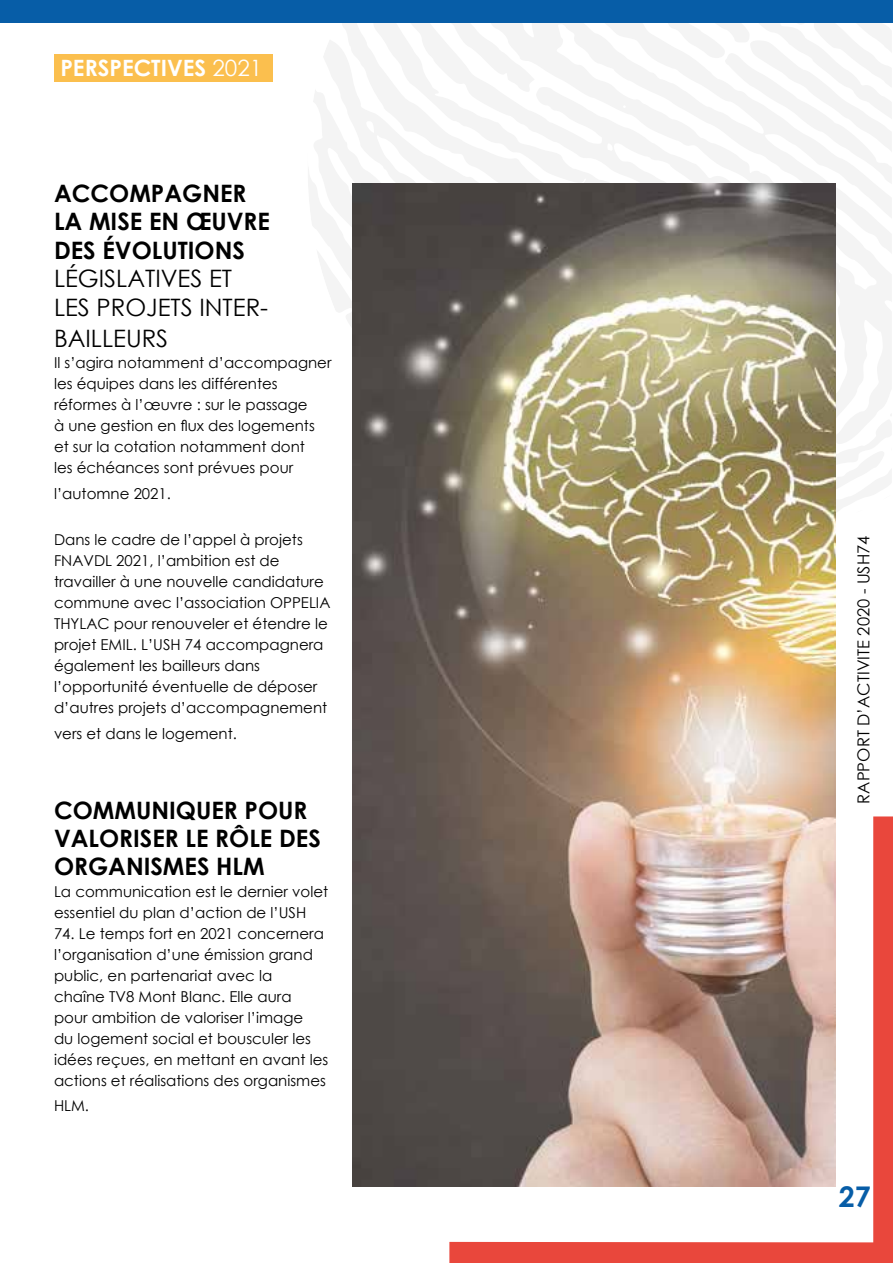
<style>
.page{position:relative;width:893px;height:1263px;background:#fff}
.page>*{position:absolute;margin:0;border:0;box-sizing:border-box;transform-origin:0 0}
.t1{font:700 28.5px "Century Gothic";color:#075da7}
.t2{font:700 24px/28.5px "Century Gothic";color:#000}
.t3{font:24px/28.5px "Century Gothic";color:#000}
.t4{font:700 22.5px "Century Gothic";color:#fff}
.t5{font:16.5px "Century Gothic";color:#000}
.t6{font:15px/21px "Century Gothic";color:#000}
.s1{font-weight:400}
</style>
<div class="page">
<svg style="left:449px;top:816px;width:444px;height:447px"></svg>
<svg style="left:307px;top:22px;width:585px;height:453px;fill:#f4f4f4"></svg>
<svg style="left:835px;top:419px;width:57px;height:129px"></svg>
<div style="left:0;top:0;width:893px;height:22px;background:#075da7"></div>
<img style="left:353px;top:184px;width:482px;height:1002px">
<div style="left:54px;top:54px;width:218px;height:28px;background:#fbbf4e"></div>
<h3 class="t4" style="left:60px;top:51px;width:203px">PERSPECTIVES <span class="s1">2021</span></h3>
<h2 class="t2" style="left:54px;top:178px;width:218px">ACCOMPAGNER<br>LA MISE EN ŒUVRE<br>DES ÉVOLUTIONS</h2>
<h2 class="t3" style="left:54px;top:264px;width:216px">LÉGISLATIVES ET<br>LES PROJETS INTER-</h2>
<h2 class="t3" style="left:54px;top:324px;width:116px">BAILLEURS</h2>
<p class="t6" style="left:54px;top:352px;width:279px">Il s’agira notamment d’accompagner les équipes dans les différentes réformes à l’œuvre : sur le passage<br>à une gestion en flux des logements et sur la cotation notamment dont<br>les échéances sont prévues pour</p>
<p class="t6" style="left:54px;top:483px;width:119px">l’automne 2021.</p>
<p class="t6" style="left:54px;top:529px;width:278px">Dans le cadre de l’appel à projets FNAVDL 2021, l’ambition est de travailler à une nouvelle candidature commune avec l’association OPPELIA THYLAC pour renouveler et étendre le projet EMIL. L’USH 74 accompagnera également les bailleurs dans l’opportunité éventuelle de déposer d’autres projets d’accompagnement</p>
<p class="t6" style="left:54px;top:723px;width:184px">vers et dans le logement.</p>
<h2 class="t2" style="left:54px;top:794px;width:268px">COMMUNIQUER POUR<br>VALORISER LE RÔLE DES<br>ORGANISMES HLM</h2>
<p class="t6" style="left:54px;top:880px;width:276px">La communication est le dernier volet essentiel du plan d’action de l’USH</p>
<p class="t6" style="left:54px;top:922px;width:276px">74. Le temps fort en 2021 concernera l’organisation d’une émission grand public, en partenariat avec la<br>chaîne TV8 Mont Blanc. Elle aura pour ambition de valoriser l’image<br>du logement social et bousculer les idées reçues, en mettant en avant les actions et réalisations des organismes</p>
<p class="t6" style="left:54px;top:1095px;width:37px">HLM.</p>
<p class="t5" style="left:852px;top:803px;width:269px;rotate:-90deg">RAPPORT D’ACTIVITE 2020 - USH74</p>
<h1 class="t1" style="left:839px;top:1175px;width:33px">27</h1>
</div>
